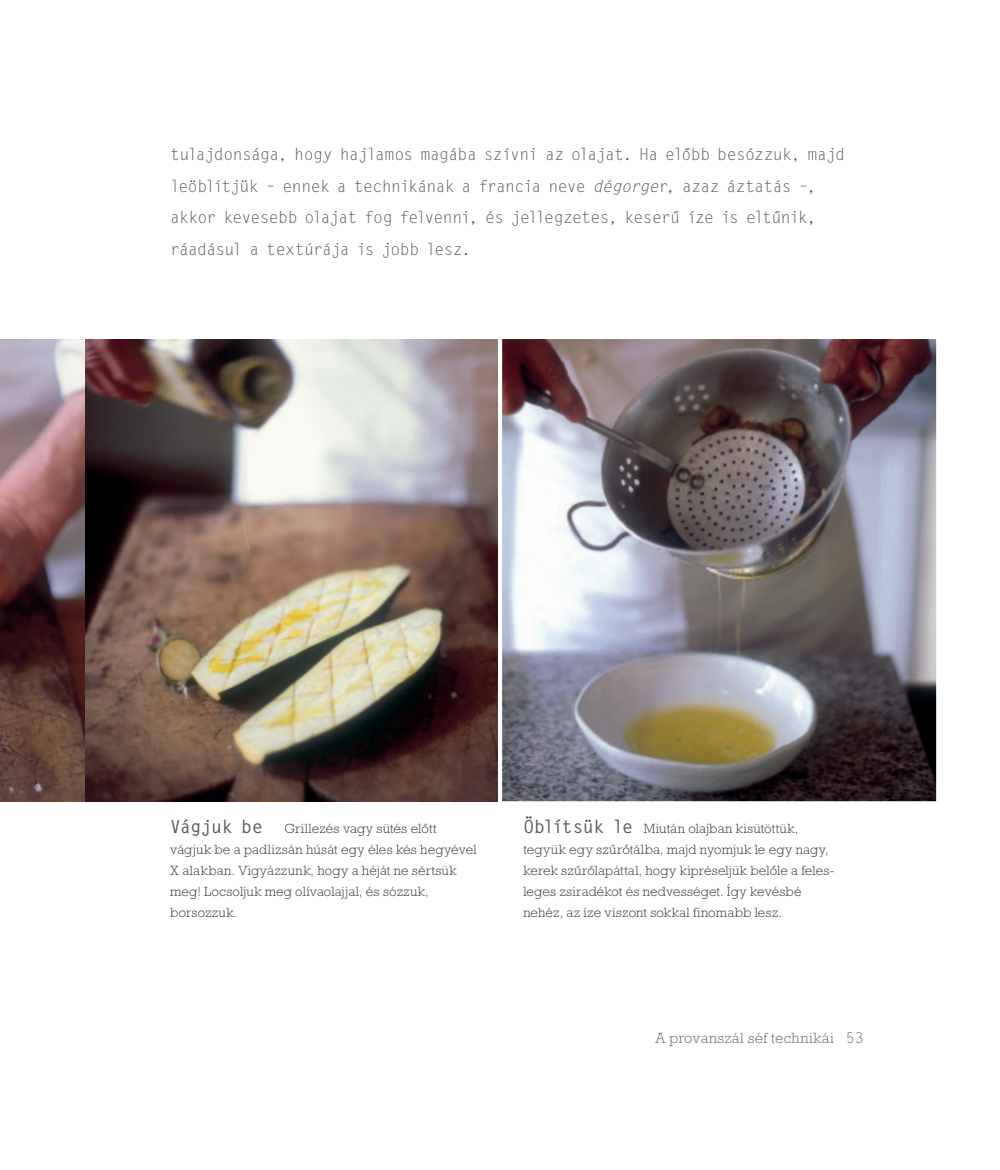
<style>
.page{position:relative;width:1000px;height:1170px;background:#fff}
.page>*{position:absolute;margin:0;border:0;box-sizing:border-box;transform-origin:0 0}
.t1{font:300 16.5px/31.5px "Letter Gothic Std H";letter-spacing:-.045em;color:#57585a}
.t2{font:300 15px "Rockwell Std H";letter-spacing:.02em;color:#6c6d70}
.t3{font:300 13.5px/21px "Rockwell Std H";letter-spacing:.01em;color:#3e3e3f}
.s1{font-style:italic}
.s2{font-family:"Letter Gothic Std H";font-weight:500;font-size:18px;color:#57585a}
.s3{font-family:"Letter Gothic Std H"}
</style>
<div class="page">
<img style="left:0;top:339px;width:497px;height:462px">
<img style="left:502px;top:339px;width:433px;height:462px">
<p class="t1" style="left:170px;top:139px;width:676px">tulajdonsága, hogy hajlamos magába szívni az olajat. Ha előbb besózzuk, majd leöblítjük – ennek a technikának a francia neve <span class="s1">dégorge</span>r, azaz áztatás –, akkor kevesebb olajat fog felvenni, és jellegzetes, keserű íze is eltűnik, ráadásul a textúrája is jobb lesz.</p>
<p class="t3" style="left:170px;top:817px;width:308px"><span class="s2">Vágjuk be</span> Grillezés vagy sütés előtt vágjuk be a padlizsán húsát egy éles kés hegyével X alakban. Vigyázzunk, hogy a héját ne sértsük meg! Locsoljuk meg olívaolajjal, és sózzuk, borsozzuk.</p>
<p class="t3" style="left:523px;top:817px;width:312px"><span class="s2">Öblítsük le</span> Miután olajban kisütöttük, tegyük egy szűrőtálba, majd nyomjuk le egy nagy, kerek szűrőlapáttal, hogy kipréseljük belőle a feles&shy;leges zsiradékot és nedvességet. Így kevésbé nehéz, az íze viszont sokkal finomabb lesz.</p>
<p class="t2" style="left:655px;top:1028px;width:210px">A provanszál séf technikái <span class="s3">53</span></p>
</div>
